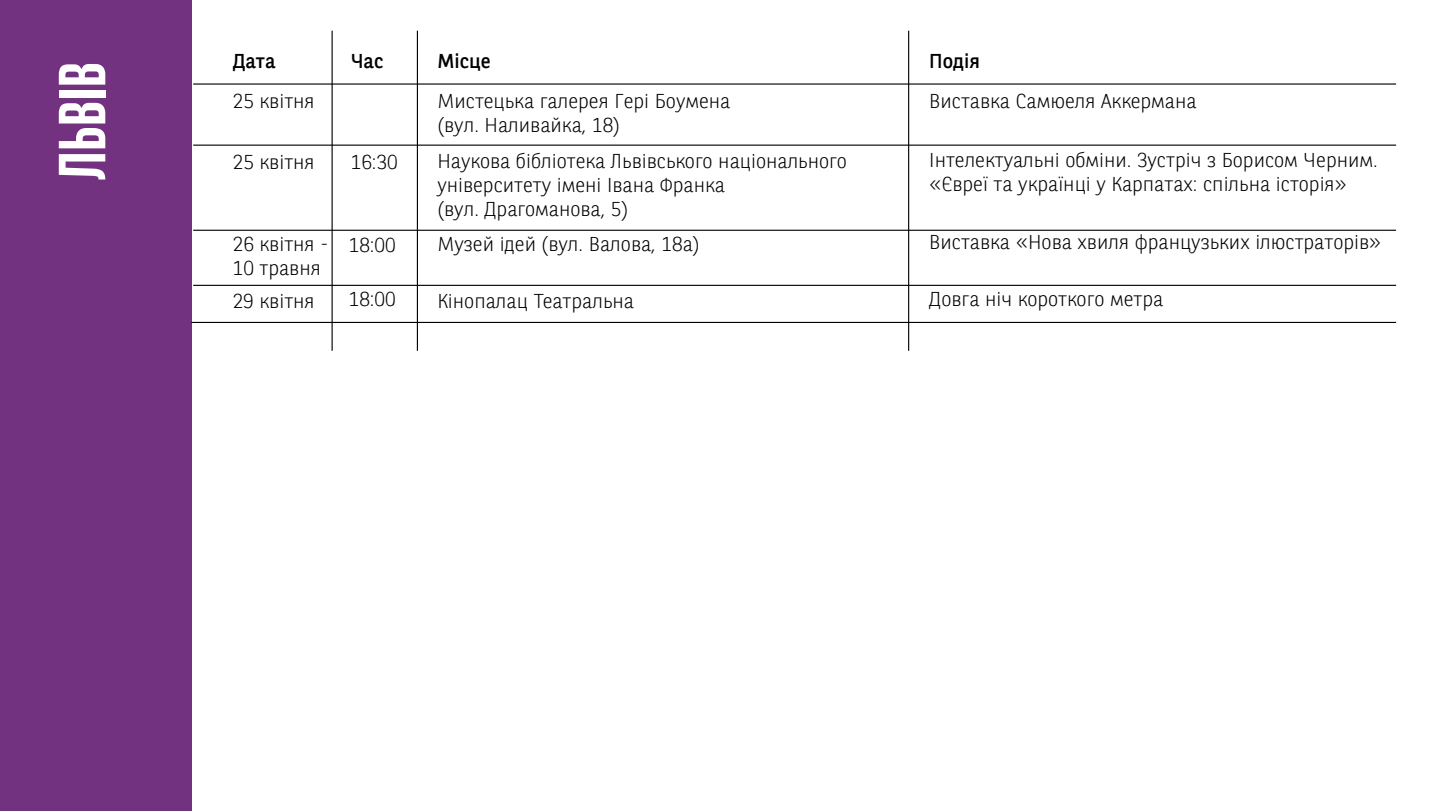
<style>
.page{position:relative;width:1440px;height:811px;background:#fff}
.page>*{position:absolute;margin:0;border:0;box-sizing:border-box;transform-origin:0 0}
.t1{font:700 66.4px "BNPP Sans Condensed";color:#fff}
.t2{font:300 20px/24px "BNPP Sans";color:#000}
.t3{font:20px "BNPP Sans";color:#000}
</style>
<div class="page">
<div style="left:0;top:0;width:192px;height:811px;background:#73327f"></div>
<hr style="left:332px;top:31px;width:1px;height:320px;background:#000">
<hr style="left:193px;top:83px;width:1203px;height:2px;background:#000">
<hr style="left:193px;top:145px;width:1203px;height:1px;background:#000">
<hr style="left:193px;top:230px;width:1203px;height:1px;background:#000">
<hr style="left:193px;top:285px;width:1203px;height:1px;background:#000">
<hr style="left:191px;top:322px;width:1205px;height:1px;background:#000">
<hr style="left:417px;top:31px;width:1px;height:320px;background:#000">
<hr style="left:908px;top:31px;width:1px;height:320px;background:#000">
<h1 class="t1" style="left:44px;top:180px;width:120px;rotate:-90deg">ЛЬВІВ</h1>
<p class="t3" style="left:351px;top:47px;width:34px">Час</p>
<p class="t3" style="left:437px;top:47px;width:55px">Місце</p>
<p class="t3" style="left:929px;top:47px;width:52px">Подія</p>
<p class="t3" style="left:233px;top:47px;width:44px">Дата</p>
<p class="t2" style="left:233px;top:88px;width:83px">25 квітня</p>
<p class="t2" style="left:437px;top:88px;width:295px">Мистецька галерея Гері Боумена (вул. Наливайка, 18)</p>
<p class="t2" style="left:929px;top:88px;width:269px">Виставка Самюеля Аккермана</p>
<p class="t2" style="left:929px;top:147px;width:450px">Інтелектуальні обміни. Зустріч з Борисом Черним. «Євреї та українці у Карпатах: спільна історія»</p>
<p class="t2" style="left:437px;top:148px;width:411px">Наукова бібліотека Львівського національного університету імені Івана Франка<br>(вул. Драгоманова, 5)</p>
<p class="t2" style="left:233px;top:149px;width:83px">25 квітня</p>
<p class="t2" style="left:351px;top:149px;width:48px">16:30</p>
<p class="t2" style="left:233px;top:231px;width:98px">26 квітня -<br>10 травня</p>
<p class="t2" style="left:233px;top:288px;width:83px">29 квітня</p>
<p class="t2" style="left:349px;top:232px;width:48px">18:00</p>
<p class="t2" style="left:349px;top:286px;width:48px">18:00</p>
<p class="t2" style="left:437px;top:231px;width:264px">Музей ідей (вул. Валова, 18а)</p>
<p class="t2" style="left:437px;top:288px;width:198px">Кінопалац Театральна</p>
<p class="t2" style="left:929px;top:229px;width:454px">Виставка «Нова хвиля французьких ілюстраторів»</p>
<p class="t2" style="left:929px;top:286px;width:235px">Довга ніч короткого метра</p>
</div>
